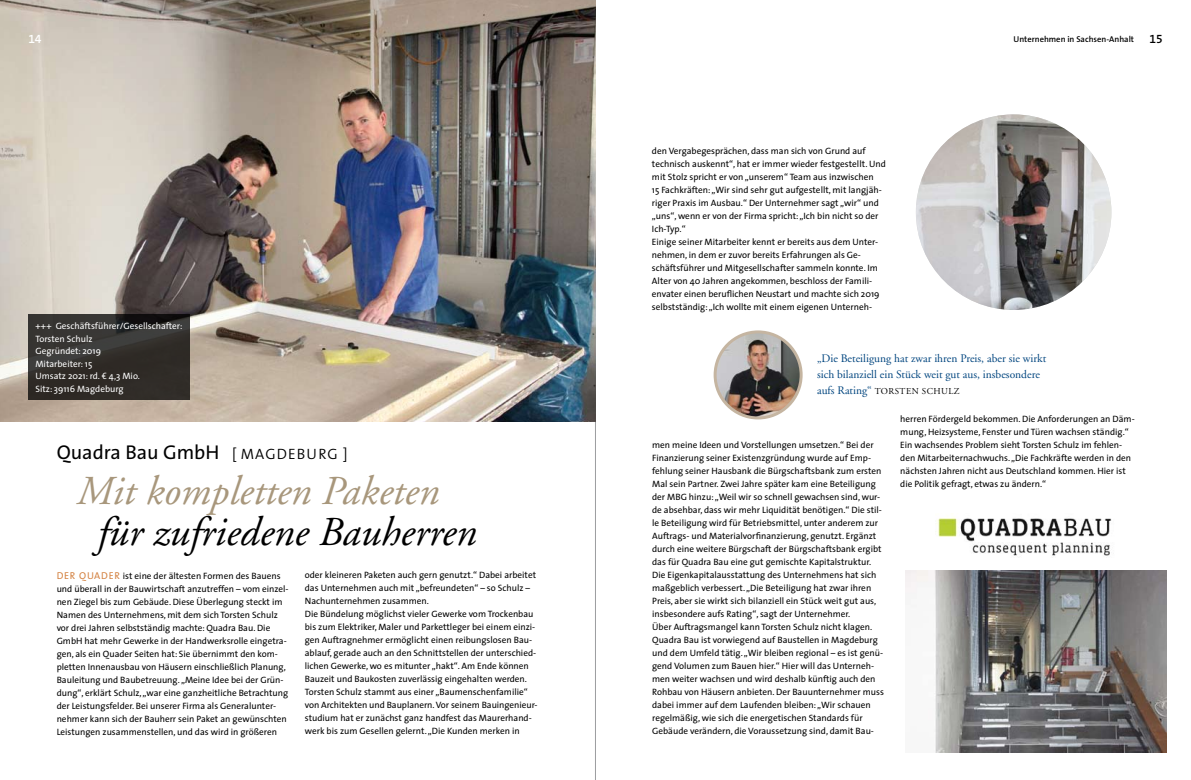
<style>
.page{position:relative;width:1191px;height:780px;background:#fff}
.page>*{position:absolute;margin:0;border:0;box-sizing:border-box;transform-origin:0 0}
.t1{font:italic 41px "Adobe Garamond";color:#000}
.t2{font:italic 41px "Adobe Garamond";color:#a8977c}
.t3{font:20px "The Sans";color:#000}
.t4{font:12px "The Sans Semi Bold Expert";color:#000}
.t5{font:12px "The Sans Semi Bold Expert";color:#fff}
.t6{font:11.5px/16px "Adobe Garamond";color:#00457f}
.t7{font:10px "The Sans";color:#d48343}
.t8{font:9.2px/13px "The Sans";color:#000}
.t9{font:9.2px/12.5px "The Sans";color:#fff}
.t10{font:9px "Adobe Garamond";color:#000}
.t11{font:600 8.5px "The Sans";color:#000}
.s1{font-weight:300;font-size:15px}
.s2{font-size:9px;color:#000}
</style>
<div class="page">
<hr style="left:595px;top:0;width:1px;height:780px;background:#9c9d9f">
<img style="left:0;top:0;width:595px;height:421px">
<img style="left:916px;top:114px;width:195px;height:196px;border-radius:98px">
<img style="left:715px;top:332px;width:86px;height:86px;border-radius:43px">
<div style="left:713px;top:330px;width:89px;height:89px;border:3px solid #c5b5a1;border-radius:50%"></div>
<img style="left:935px;top:517px;width:177px;height:39px">
<img style="left:905px;top:570px;width:261px;height:182px">
<svg style="left:29px;top:315px;width:161px;height:85px;fill:#312d28"></svg>
<h3 class="t5" style="left:28px;top:29px;width:15px">14</h3>
<p class="t9" style="left:35px;top:319px;width:148px">+++ Geschäftsführer/Gesellschafter:<br>Torsten Schulz<br>Gegründet: 2019<br>Mitarbeiter: 15<br>Umsatz 2021: rd. € 4,3 Mio.<br>Sitz: 39116 Magdeburg</p>
<h2 class="t3" style="left:57px;top:435px;width:292px">Quadra Bau GmbH <span class="s1">[ MAGD EBURG ]</span></h2>
<h1 class="t2" style="left:77px;top:469px;width:363px">Mit kompletten Paketen</h1>
<h1 class="t1" style="left:98px;top:510px;width:380px">für zufriedene Bauherren</h1>
<p class="t7" style="left:57px;top:567px;width:38px">Der Quader</p>
<p class="t8" style="left:305px;top:568px;width:234px">oder kleineren Paketen auch gern genutzt.“ Dabei arbeitet das Unternehmen auch mit „befreundeten“ – so Schulz – Nachunternehmen zusammen.<br>Die Bündelung möglichst vieler Gewerke vom Trockenbau bis zum Elektriker, Maler und Parkettleger bei einem einzi&shy;gen Auftragnehmer ermöglicht einen reibungslosen Bau&shy;ablauf, gerade auch an den Schnittstellen der unterschied&shy;lichen Gewerke, wo es mitunter „hakt“. Am Ende können Bauzeit und Baukosten zuverlässig eingehalten werden.<br>Torsten Schulz stammt aus einer „Baumenschenfamilie“ von Architekten und Bauplanern. Vor seinem Bauingenieur&shy;studium hat er zunächst ganz handfest das Maurerhand&shy;werk bis zum Gesellen gelernt. „Die Kunden merken in</p>
<p class="t8" style="left:57px;top:569px;width:233px;text-indent:66px">ist eine der ältesten Formen des Bauens und überall in der Bauwirtschaft anzutreffen – vom einzel&shy;nen Ziegel bis zum Gebäude. Diese Überlegung steckt im Namen des Unternehmens, mit dem sich Torsten Schulz vor drei Jahren selbstständig machte: Quadra Bau. Die GmbH hat mehr Gewerke in der Handwerksrolle eingetra&shy;gen, als ein Quader Seiten hat: Sie übernimmt den kom&shy;pletten Innenausbau von Häusern einschließlich Planung, Bauleitung und Baubetreuung. „Meine Idee bei der Grün&shy;dung“, erklärt Schulz, „war eine ganzheitliche Betrachtung der Leistungsfelder. Bei unserer Firma als Generalunter&shy;nehmer kann sich der Bauherr sein Paket an gewünschten Leistungen zusammenstellen, und das wird in größeren</p>
<p class="t11" style="left:1013px;top:32px;width:122px">Unternehmen in Sachsen-Anhalt</p>
<h3 class="t4" style="left:1149px;top:29px;width:15px">15</h3>
<p class="t8" style="left:652px;top:144px;width:235px">den Vergabegesprächen, dass man sich von Grund auf technisch auskennt“, hat er immer wieder festgestellt. Und mit Stolz spricht er von „unserem“ Team aus inzwischen<br>15 Fachkräften: „Wir sind sehr gut aufgestellt, mit langjäh&shy;riger Praxis im Ausbau.“ Der Unternehmer sagt „wir“ und „uns“, wenn er von der Firma spricht: „Ich bin nicht so der Ich-Typ.“<br>Einige seiner Mitarbeiter kennt er bereits aus dem Unter&shy;nehmen, in dem er zuvor bereits Erfahrungen als Ge&shy;schäftsführer und Mitgesellschafter sammeln konnte. Im Alter von 40 Jahren angekommen, beschloss der Famili&shy;envater einen beruflichen Neustart und machte sich 2019 selbstständig: „Ich wollte mit einem eigenen Unterneh-</p>
<p class="t6" style="left:817px;top:351px;width:231px">„Die Beteiligung hat zwar ihren Preis, aber sie wirkt sich bilanziell ein Stück weit gut aus, insbesondere aufs Rating“ <span class="s2">Torste</span></p>
<p class="t10" style="left:911px;top:386px;width:30px">n Schulz</p>
<p class="t8" style="left:652px;top:438px;width:233px">men meine Ideen und Vorstellungen umsetzen.“ Bei der Finanzierung seiner Existenzgründung wurde auf Emp&shy;fehlung seiner Hausbank die Bürgschaftsbank zum ersten Mal sein Partner. Zwei Jahre später kam eine Beteiligung der MBG hinzu: „Weil wir so schnell gewachsen sind, wur&shy;de absehbar, dass wir mehr Liquidität benötigen.“ Die stil&shy;le Beteiligung wird für Betriebsmittel, unter anderem zur Auftrags- und Materialvorfinanzierung, genutzt. Ergänzt durch eine weitere Bürgschaft der Bürgschaftsbank ergibt das für Quadra Bau eine gut gemischte Kapitalstruktur.<br>Die Eigenkapitalausstattung des Unternehmens hat sich maßgeblich verbessert. „Die Beteiligung hat zwar ihren Preis, aber sie wirkt sich bilanziell ein Stück weit gut aus, insbesondere aufs Rating“, sagt der Unternehmer.<br>Über Auftragsmangel kann Torsten Schulz nicht klagen.<br>Quadra Bau ist vorwiegend auf Baustellen in Magdeburg und dem Umfeld tätig. „Wir bleiben regional – es ist genü&shy;gend Volumen zum Bauen hier.“ Hier will das Unterneh&shy;men weiter wachsen und wird deshalb künftig auch den Rohbau von Häusern anbieten. Der Bauunternehmer muss dabei immer auf dem Laufenden bleiben: „Wir schauen regelmäßig, wie sich die energetischen Standards für Gebäude verändern, die Voraussetzung sind, damit Bau-</p>
<p class="t8" style="left:900px;top:412px;width:236px">herren Fördergeld bekommen. Die Anforderungen an Däm&shy;mung, Heizsysteme, Fenster und Türen wachsen ständig.“ Ein wachsendes Problem sieht Torsten Schulz im fehlen&shy;den Mitarbeiternachwuchs. „Die Fachkräfte werden in den nächsten Jahren nicht aus Deutschland kommen. Hier ist die Politik gefragt, etwas zu ändern.“</p>
</div>
